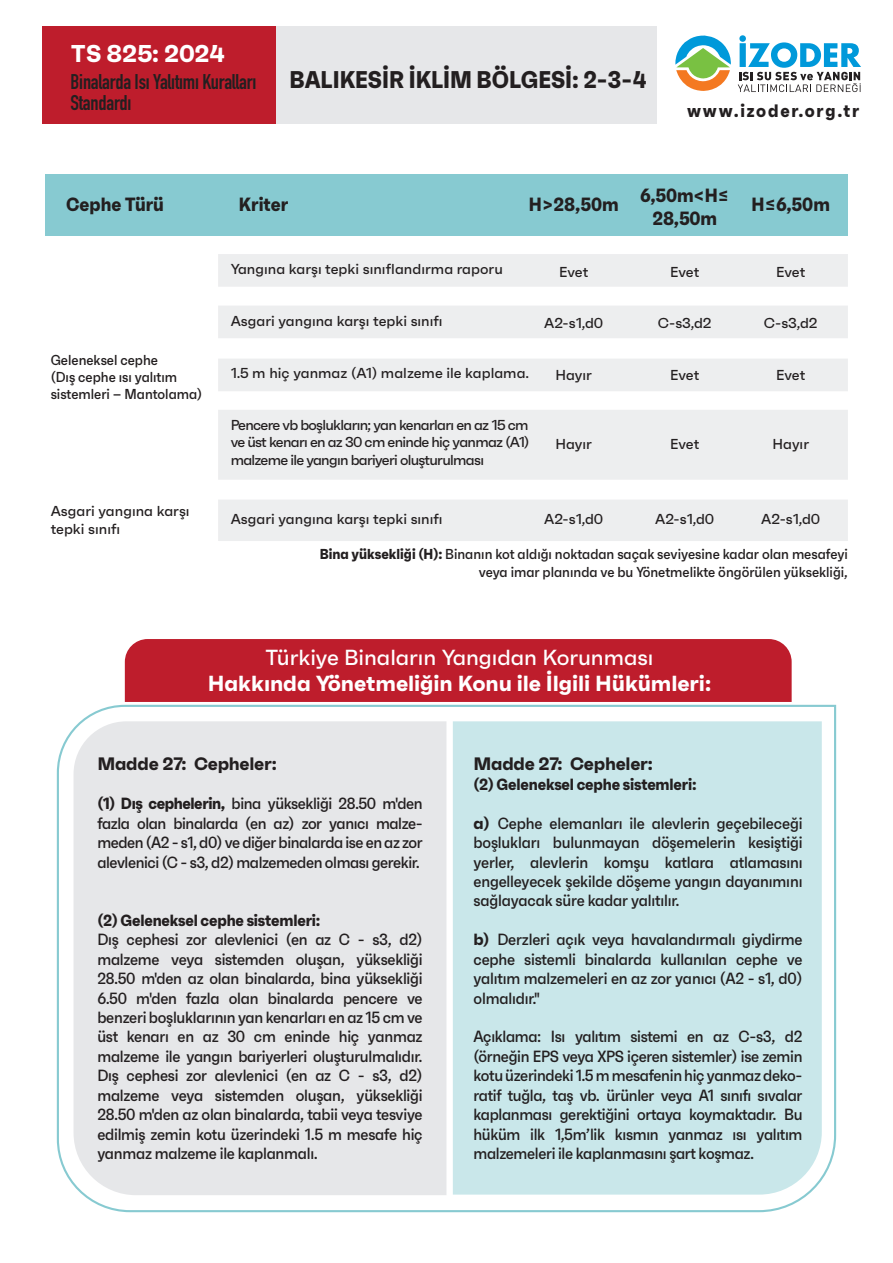
<style>
.page{position:relative;width:893px;height:1263px;background:#fff}
.page>*{position:absolute;margin:0;border:0;box-sizing:border-box;transform-origin:0 0}
.t1{font:700 24.3px "Faktum";color:#fff}
.t2{font:700 24.15px "Faktum Con";color:#231f20}
.t3{font:700 21.75px "Faktum";letter-spacing:-.005em;color:#fff}
.t4{font:500 21.75px "Faktum";letter-spacing:-.005em;color:#fff}
.t5{font:700 21px/21px "DIN Condensed";letter-spacing:-.01em;color:#231f20}
.t6{font:700 19.05px/23px "Faktum Con";color:#231f20;text-align:center}
.t7{font:700 18px "Faktum";letter-spacing:-.015em;color:#231f20}
.t8{font:700 18px "Faktum Con";letter-spacing:.1em;color:#231f20}
.t9{font:500 16.2px/19.5px "Faktum Con";letter-spacing:-.015em;color:#231f20;text-align:justify}
.t10{font:700 16.2px "Faktum Con";letter-spacing:-.01em;color:#231f20}
.t11{font:500 14.4px/17.2px "Faktum";color:#231f20;text-align:justify}
.t12{font:500 14.4px/17.2px "Faktum Con";color:#231f20}
.s1{font-weight:700}
.s2{font-family:"Faktum";font-weight:700}
</style>
<div class="page">
<div style="left:218px;top:254px;width:630px;height:33px;background:#edeeef"></div>
<div style="left:218px;top:306px;width:630px;height:32px;background:#edeeef"></div>
<div style="left:218px;top:359px;width:630px;height:32px;background:#edeeef"></div>
<div style="left:218px;top:500px;width:630px;height:41px;background:#edeeef"></div>
<div style="left:218px;top:410px;width:630px;height:70px;background:#edeeef"></div>
<div style="left:45px;top:174px;width:803px;height:62px;background:#87cad1"></div>
<div style="left:42px;top:26px;width:615px;height:98px;background:#e6e7e9"></div>
<svg style="left:675px;top:35px;width:56px;height:56px"></svg>
<svg style="left:738px;top:35px;width:123px;height:57px"></svg>
<div style="left:42px;top:26px;width:234px;height:98px;background:#be1d2c"></div>
<svg style="left:56px;top:704px;width:781px;height:509px;background:#dbe9eb"></svg>
<div style="left:125px;top:639px;width:667px;height:63px;background:#be1d2c"></div>
<h1 class="t1" style="left:71px;top:38px;width:156px">TS 825: 2024</h1>
<p class="t5" style="left:71px;top:71px;width:187px">Binalarda Isı Yalıtımı Kuralları<br>Standardı</p>
<h2 class="t2" style="left:289px;top:64px;width:358px">BALIKESİR İKLİM BÖLGESİ: 2-3-4</h2>
<p class="t8" style="left:687px;top:99px;width:174px">www.izoder.org.tr</p>
<p class="t6" style="left:66px;top:193px;width:99px">Cephe Türü</p>
<p class="t6" style="left:239px;top:193px;width:51px">Kriter</p>
<p class="t6" style="left:529px;top:193px;width:91px">H&gt;28,50m</p>
<p class="t6" style="left:640px;top:184px;width:91px">6,50m&lt;H≤<br>28,50m</p>
<p class="t11" style="left:559px;top:263px;width:31px">Evet</p>
<p class="t11" style="left:231px;top:261px;width:274px">Yangına karşı tepki sınıflandırma raporu</p>
<p class="t11" style="left:231px;top:312px;width:213px">Asgari yangına karşı tepki sınıfı</p>
<p class="t11" style="left:231px;top:364px;width:300px">1.5 m hiç yanmaz (A1) malzeme ile kaplama.</p>
<p class="t11" style="left:231px;top:416px;width:300px">Pencere vb boşlukların; yan kenarları en az 15 cm ve üst kenarı en az 30 cm eninde hiç yanmaz (A1) malzeme ile yangın bariyeri oluşturulması</p>
<p class="t11" style="left:670px;top:263px;width:31px">Evet</p>
<p class="t11" style="left:544px;top:315px;width:61px">A2-s1,d0</p>
<p class="t11" style="left:555px;top:366px;width:38px">Hayır</p>
<p class="t11" style="left:658px;top:315px;width:55px">C-s3,d2</p>
<p class="t11" style="left:670px;top:366px;width:31px">Evet</p>
<p class="t12" style="left:51px;top:351px;width:153px">Geleneksel cephe<br>(Dış cephe ısı yalıtım sistemleri – Mantolama)</p>
<p class="t11" style="left:555px;top:436px;width:38px">Hayır</p>
<p class="t11" style="left:670px;top:436px;width:31px">Evet</p>
<p class="t6" style="left:752px;top:193px;width:80px">H≤6,50m</p>
<p class="t11" style="left:776px;top:263px;width:31px">Evet</p>
<p class="t11" style="left:764px;top:315px;width:55px">C-s3,d2</p>
<p class="t11" style="left:776px;top:366px;width:31px">Evet</p>
<p class="t11" style="left:772px;top:436px;width:38px">Hayır</p>
<p class="t11" style="left:51px;top:502px;width:140px">Asgari yangına karşı tepki sınıfı</p>
<p class="t11" style="left:231px;top:510px;width:213px">Asgari yangına karşı tepki sınıfı</p>
<p class="t12" style="left:320px;top:546px;width:530px;text-align:right"><span class="s1">Bina yüksekliği (H):</span> Binanın kot aldığı noktadan saçak seviyesine kadar olan mesafeyi veya imar planında ve bu Yönetmelikte öngörülen yüksekliği,</p>
<p class="t11" style="left:544px;top:510px;width:61px">A2-s1,d0</p>
<p class="t11" style="left:655px;top:510px;width:61px">A2-s1,d0</p>
<p class="t11" style="left:761px;top:510px;width:61px">A2-s1,d0</p>
<h3 class="t4" style="left:266px;top:644px;width:389px">Türkiye Binaların Yangıdan Korunması</h3>
<h3 class="t3" style="left:208px;top:670px;width:505px">Hakkında Yönetmeliğin Konu ile İlgili Hükümleri:</h3>
<p class="t7" style="left:97px;top:752px;width:181px">Madde 27: Cepheler:</p>
<p class="t9" style="left:97px;top:793px;width:327px"><span class="s1">(1) Dış cephelerin,</span> bina yüksekliği 28.50 m'den fazla olan binalarda (en az) zor yanıcı malze&shy;meden (A2 - s1, d0) ve diğer binalarda ise en az zor alevlenici (C - s3, d2) malzemeden olması gerekir.</p>
<p class="t10" style="left:97px;top:910px;width:225px">(2) Geleneksel cephe sistemleri:</p>
<p class="t9" style="left:97px;top:930px;width:327px">Dış cephesi zor alevlenici (en az C - s3, d2) malzeme veya sistemden oluşan, yüksekliği 28.50 m'den az olan binalarda, bina yüksekliği 6.50 m'den fazla olan binalarda pencere ve benzeri boşluklarının yan kenarları en az 15 cm ve üst kenarı en az 30 cm eninde hiç yanmaz malzeme ile yangın bariyerleri oluşturulmalıdır.<br>Dış cephesi zor alevlenici (en az C - s3, d2) malzeme veya sistemden oluşan, yüksekliği 28.50 m'den az olan binalarda, tabii veya tesviye edilmiş zemin kotu üzerindeki 1.5 m mesafe hiç yanmaz malzeme ile kaplanmalı.</p>
<p class="t7" style="left:473px;top:752px;width:181px">Madde 27: Cepheler:</p>
<p class="t10" style="left:473px;top:774px;width:225px">(2) Geleneksel cephe sistemleri:</p>
<p class="t9" style="left:473px;top:813px;width:331px"><span class="s2">a)</span> Cephe elemanları ile alevlerin geçebileceği boşlukları bulunmayan döşemelerin kesiştiği yerler, alevlerin komşu katlara atlamasını engelleyecek şekilde döşeme yangın dayanımını sağlayacak süre kadar yalıtılır.</p>
<p class="t9" style="left:473px;top:930px;width:331px"><span class="s2">b)</span> Derzleri açık veya havalandırmalı giydirme cephe sistemli binalarda kullanılan cephe ve yalıtım malzemeleri en az zor yanıcı (A2 - s1, d0) olmalıdır."</p>
<p class="t9" style="left:473px;top:1027px;width:331px">Açıklama: Isı yalıtım sistemi en az C-s3, d2 (örneğin EPS veya XPS içeren sistemler) ise zemin kotu üzerindeki 1.5 m mesafenin hiç yanmaz deko&shy;ratif tuğla, taş vb. ürünler veya A1 sınıfı sıvalar kaplanması gerektiğini ortaya koymaktadır. Bu hüküm ilk 1,5m’lik kısmın yanmaz ısı yalıtım malzemeleri ile kaplanmasını şart koşmaz.</p>
</div>
